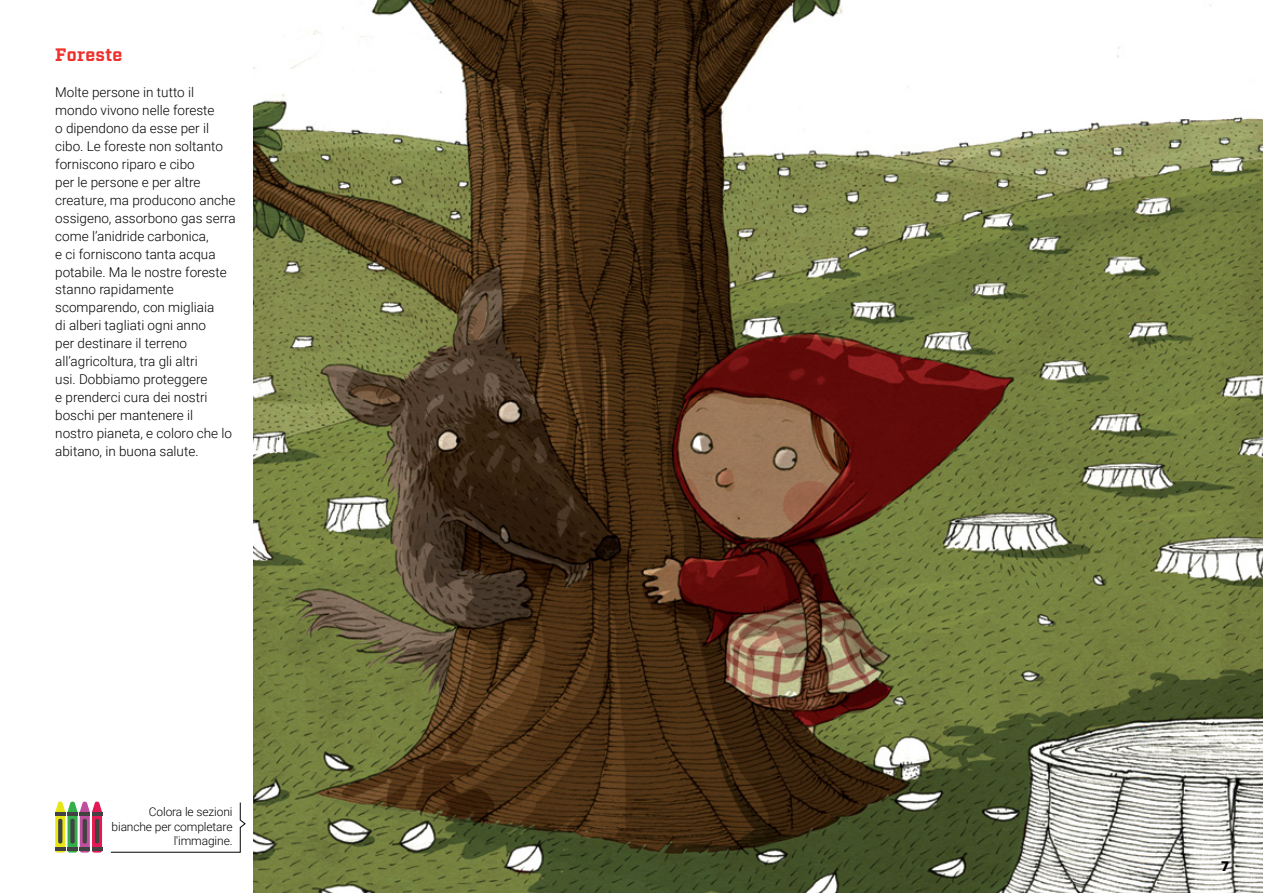
<style>
.page{position:relative;width:1263px;height:893px;background:#fff}
.page>*{position:absolute;margin:0;border:0;box-sizing:border-box;transform-origin:0 0}
.t1{font:700 18px "Factoria";letter-spacing:.01em;color:#ee312d}
.t2{font:300 13.5px/18px "Roboto";color:#000}
.t3{font:800 13.5px "Open Sans";color:#000}
.t4{font:300 12px/14.4px "Roboto";letter-spacing:-.01em;color:#000;text-align:right}
</style>
<div class="page">
<img style="left:253px;top:0;width:1010px;height:893px">
<svg style="left:55px;top:801px;width:47px;height:52px"></svg>
<hr style="left:95px;top:819px;width:4px;height:24px;background:#424242;border-radius:2px">
<svg style="left:111px;top:802px;width:135px;height:51px"></svg>
<h1 class="t1" style="left:55px;top:43px;width:69px">Foreste</h1>
<p class="t2" style="left:55px;top:82px;width:182px">Molte persone in tutto il mondo vivono nelle foreste<br>o dipendono da esse per il cibo. Le foreste non soltanto forniscono riparo e cibo<br>per le persone e per altre creature, ma producono anche ossigeno, assorbono gas serra come l’anidride carbonica,<br>e ci forniscono tanta acqua potabile. Ma le nostre foreste stanno rapidamente scomparendo, con migliaia<br>di alberi tagliati ogni anno<br>per destinare il terreno all’agricoltura, tra gli altri<br>usi. Dobbiamo proteggere<br>e prenderci cura dei nostri boschi per mantenere il<br>nostro pianeta, e coloro che lo abitano, in buona salute.</p>
<p class="t4" style="left:112px;top:804px;width:123px">Colora le sezioni bianche per completare l'immagine.</p>
<p class="t3" style="left:1221px;top:855px;width:9px">7</p>
</div>
